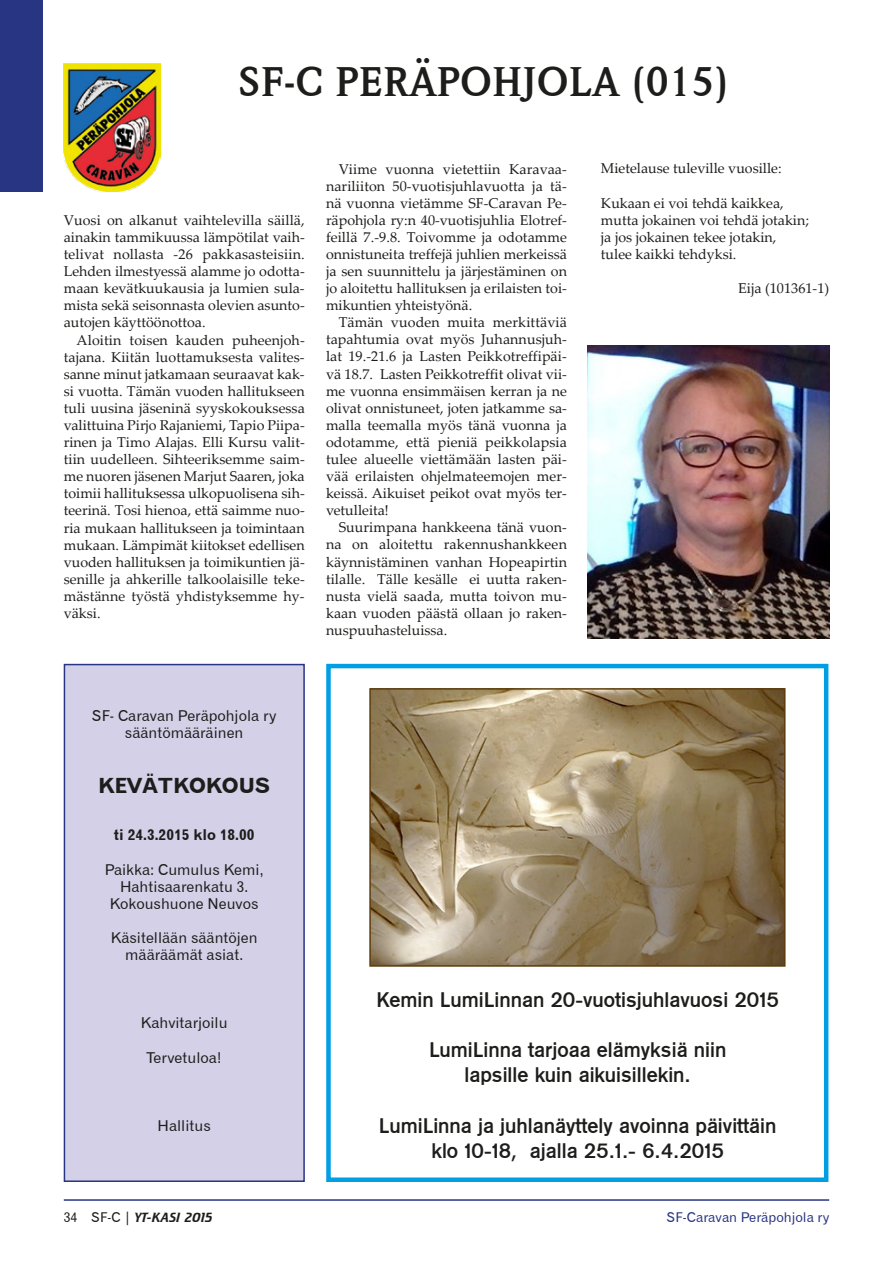
<style>
.page{position:relative;width:893px;height:1263px;background:#fff}
.page>*{position:absolute;margin:0;border:0;box-sizing:border-box;transform-origin:0 0}
.t1{font:700 42px "Weidemann IT Cby BT";color:#1d1d1b}
.t2{font:21px/25.2px "Gothic 725 BT Bold A";color:#1d1d1b;text-align:center}
.t3{font:21px "Gothic 720 BT Bold B";color:#1d1d1b}
.t4{font:15px/17.1px "Gothic 720 BT Roman B";color:#1d1d1b;text-align:center}
.t5{font:15px "Gothic 720 BT Bold B";color:#1d1d1b}
.t6{font:14.25px/17.1px "Palatino Linotype";color:#1d1d1b;text-align:justify}
.t7{font:13.5px "Gothic 720 BT Roman B";color:#283583}
.t8{font:italic 13.5px "Crillee BT";letter-spacing:.02em;color:#1d1d1b}
.s1{font-family:"Gothic 720 BT Roman B";font-style:normal}
</style>
<div class="page">
<div style="left:326px;top:664px;width:502px;height:518px;border:4px solid #009fe3"></div>
<div style="left:64px;top:664px;width:241px;height:518px;background:#d3d0e7;border:2px solid #283583"></div>
<div style="left:0;top:0;width:43px;height:191px;background:#283583"></div>
<img style="left:64px;top:64px;width:96px;height:127px">
<img style="left:588px;top:345px;width:242px;height:294px">
<img style="left:372px;top:691px;width:410px;height:273px">
<div style="left:369px;top:688px;width:416px;height:279px;border:2px solid #5c3d0f"></div>
<hr style="left:64px;top:1199px;width:765px;height:2px;background:#283583">
<h1 class="t1" style="left:238px;top:55px;width:493px">SF-C PERÄPOHJOLA (015)</h1>
<p class="t6" style="left:64px;top:211px;width:242px">Vuosi on alkanut vaihtelevilla säillä, ainakin tammikuussa lämpötilat vaih&shy;telivat nollasta -26 pakkasasteisiin.<br>Lehden ilmestyessä alamme jo odotta&shy;maan kevätkuukausia ja lumien sula&shy;mista sekä seisonnasta olevien asunto&shy;autojen käyttöönottoa.</p>
<p class="t6" style="left:64px;top:331px;width:243px;text-indent:13px">Aloitin toisen kauden puheenjoh&shy;tajana. Kiitän luottamuksesta valites&shy;sanne minut jatkamaan seuraavat kak&shy;si vuotta. Tämän vuoden hallitukseen tuli uusina jäseninä syyskokouksessa valittuina Pirjo Rajaniemi, Tapio Piipa&shy;rinen ja Timo Alajas. Elli Kursu valit&shy;tiin uudelleen. Sihteeriksemme saim&shy;me nuoren jäsenen Marjut Saaren, joka toimii hallituksessa ulkopuolisena sih&shy;teerinä. Tosi hienoa, että saimme nuo&shy;ria mukaan hallitukseen ja toimintaan mukaan. Lämpimät kiitokset edellisen vuoden hallituksen ja toimikuntien jä&shy;senille ja ahkerille talkoolaisille teke&shy;mästänne työstä yhdistyksemme hy&shy;väksi.</p>
<p class="t6" style="left:326px;top:160px;width:243px;text-indent:13px">Viime vuonna vietettiin Karavaa&shy;nariliiton 50-vuotisjuhlavuotta ja tä&shy;nä vuonna vietämme SF-Caravan Pe&shy;räpohjola ry:n 40-vuotisjuhlia Elotref&shy;feillä 7.-9.8. Toivomme ja odotamme onnistuneita treffejä juhlien merkeissä ja sen suunnittelu ja järjestäminen on jo aloitettu hallituksen ja erilaisten toi&shy;mikuntien yhteistyönä.</p>
<p class="t6" style="left:326px;top:313px;width:243px;text-indent:13px">Tämän vuoden muita merkittäviä tapahtumia ovat myös Juhannusjuh&shy;lat 19.-21.6 ja Lasten Peikkotreffipäi&shy;vä 18.7. Lasten Peikkotreffit olivat vii&shy;me vuonna ensimmäisen kerran ja ne olivat onnistuneet, joten jatkamme sa&shy;malla teemalla myös tänä vuonna ja odotamme, että pieniä peikkolapsia tulee alueelle viettämään lasten päi&shy;vää erilaisten ohjelmateemojen mer&shy;keissä. Aikuiset peikot ovat myös ter&shy;vetulleita!</p>
<p class="t6" style="left:326px;top:518px;width:243px;text-indent:13px">Suurimpana hankkeena tänä vuon&shy;na on aloitettu rakennushankkeen käynnistäminen vanhan Hopeapirtin tilalle. Tälle kesälle ei uutta raken&shy;nusta vielä saada, mutta toivon mu&shy;kaan vuoden päästä ollaan jo raken&shy;nuspuuhasteluissa.</p>
<p class="t6" style="left:601px;top:159px;width:182px">Mietelause tuleville vuosille:</p>
<p class="t6" style="left:601px;top:194px;width:209px;text-align:left">Kukaan ei voi tehdä kaikkea, mutta jokainen voi tehdä jotakin; ja jos jokainen tekee jotakin, tulee kaikki tehdyksi.</p>
<p class="t6" style="left:738px;top:279px;width:92px">Eija (101361-1)</p>
<p class="t4" style="left:92px;top:707px;width:186px">SF- Caravan Peräpohjola ry sääntömääräinen</p>
<h2 class="t3" style="left:98px;top:773px;width:174px">KEVÄTKOKOUS</h2>
<p class="t5" style="left:114px;top:826px;width:142px">ti 24.3.2015 klo 18.00</p>
<p class="t4" style="left:105px;top:860px;width:160px">Paikka: Cumulus Kemi,<br>Hahtisaarenkatu 3.<br>Kokoushuone Neuvos</p>
<p class="t4" style="left:111px;top:929px;width:148px">Käsitellään sääntöjen määräämät asiat.</p>
<p class="t4" style="left:141px;top:1014px;width:88px">Kahvitarjoilu</p>
<p class="t4" style="left:146px;top:1048px;width:77px">Tervetuloa!</p>
<p class="t4" style="left:158px;top:1117px;width:55px">Hallitus</p>
<h2 class="t2" style="left:376px;top:987px;width:404px">Kemin LumiLinnan 20-vuotisjuhlavuosi 2015</h2>
<h2 class="t2" style="left:429px;top:1037px;width:299px">LumiLinna tarjoaa elämyksiä niin lapsille kuin aikuisillekin.</h2>
<h2 class="t2" style="left:379px;top:1113px;width:399px">LumiLinna ja juhlanäyttely avoinna päivittäin klo 10-18, ajalla 25.1.- 6.4.2015</h2>
<p class="t8" style="left:64px;top:1209px;width:150px"><span class="s1">34 SF-C |</span> YT-KASI 2015</p>
<p class="t7" style="left:667px;top:1209px;width:164px">SF-Caravan Peräpohjola ry</p>
</div>
